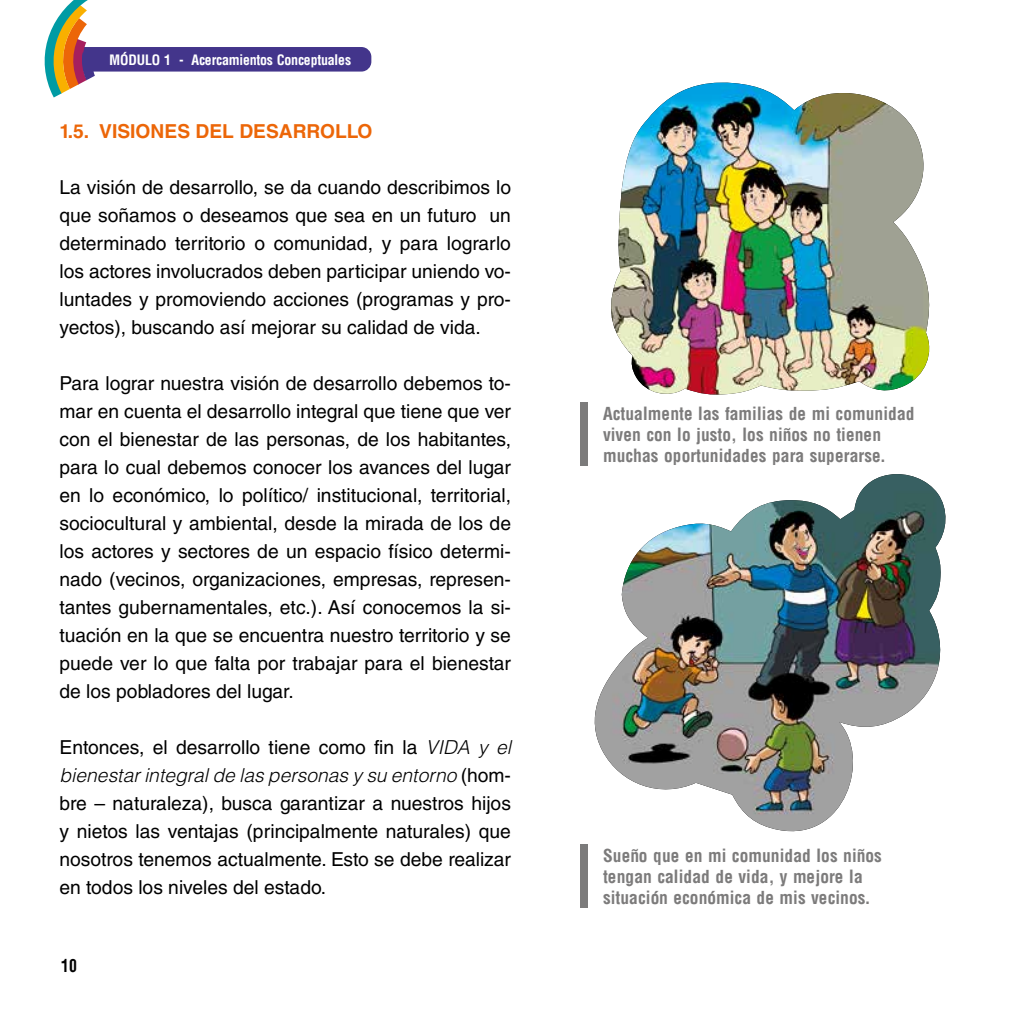
<style>
.page{position:relative;width:1032px;height:1032px;background:#fff}
.page>*{position:absolute;margin:0;border:0;box-sizing:border-box;transform-origin:0 0}
.t1{font:19.25px/28px "Helvetica LT Std";color:#000;text-align:justify}
.t2{font:700 19.25px "Helvetica LT Std";color:#ec6608}
.t3{font:700 17.5px/21px "Arena Condensed";color:#7c7b7b}
.t4{font:700 17.5px "Arena Condensed";color:#000;scale:.9 1}
.t5{font:700 14px "Arena Condensed";letter-spacing:-.02em;color:#fff}
.s1{font-weight:300;font-style:italic}
</style>
<div class="page">
<div style="left:73px;top:47px;width:298px;height:25px;background:#43358b;border-radius:10px"></div>
<svg style="left:44px;top:0;width:51px;height:97px"></svg>
<img style="left:594px;top:474px;width:352px;height:358px">
<img style="left:611px;top:82px;width:319px;height:313px">
<div style="left:580px;top:402px;width:8px;height:64px;background:#7c7b7b"></div>
<div style="left:580px;top:844px;width:8px;height:64px;background:#7c7b7b"></div>
<p class="t5" style="left:110px;top:51px;width:243px">MÓDULO 1 - Acercamientos Conceptuales</p>
<p class="t2" style="left:60px;top:119px;width:315px">1.5. VISIONES DEL DESARROLLO</p>
<p class="t1" style="left:60px;top:173px;width:453px">La visión de desarrollo, se da cuando describimos lo que soñamos o deseamos que sea en un futuro un determinado territorio o comunidad, y para lograrlo los actores involucrados deben participar uniendo vo&shy;luntades y promoviendo acciones (programas y pro&shy;yectos), buscando así mejorar su calidad de vida.</p>
<p class="t1" style="left:60px;top:369px;width:453px">Para lograr nuestra visión de desarrollo debemos to&shy;mar en cuenta el desarrollo integral que tiene que ver con el bienestar de las personas, de los habitantes, para lo cual debemos conocer los avances del lugar en lo económico, lo político/ institucional, territorial, sociocultural y ambiental, desde la mirada de los de los actores y sectores de un espacio físico determi&shy;nado (vecinos, organizaciones, empresas, represen&shy;tantes gubernamentales, etc.). Así conocemos la si&shy;tuación en la que se encuentra nuestro territorio y se puede ver lo que falta por trabajar para el bienestar de los pobladores del lugar.</p>
<p class="t1" style="left:60px;top:733px;width:453px">Entonces, el desarrollo tiene como fin la <span class="s1">VIDA y el bienestar integral de las personas y su entorno</span> (hom&shy;bre – naturaleza), busca garantizar a nuestros hijos y nietos las ventajas (principalmente naturales) que nosotros tenemos actualmente. Esto se debe realizar en todos los niveles del estado.</p>
<p class="t4" style="left:61px;top:955px;width:19px">10</p>
<p class="t3" style="left:603px;top:403px;width:313px">Actualmente las familias de mi comunidad viven con lo justo, los niños no tienen muchas oportunidades para superarse.</p>
<p class="t3" style="left:603px;top:845px;width:280px">Sueño que en mi comunidad los niños tengan calidad de vida, y mejore la situación económica de mis vecinos.</p>
</div>
